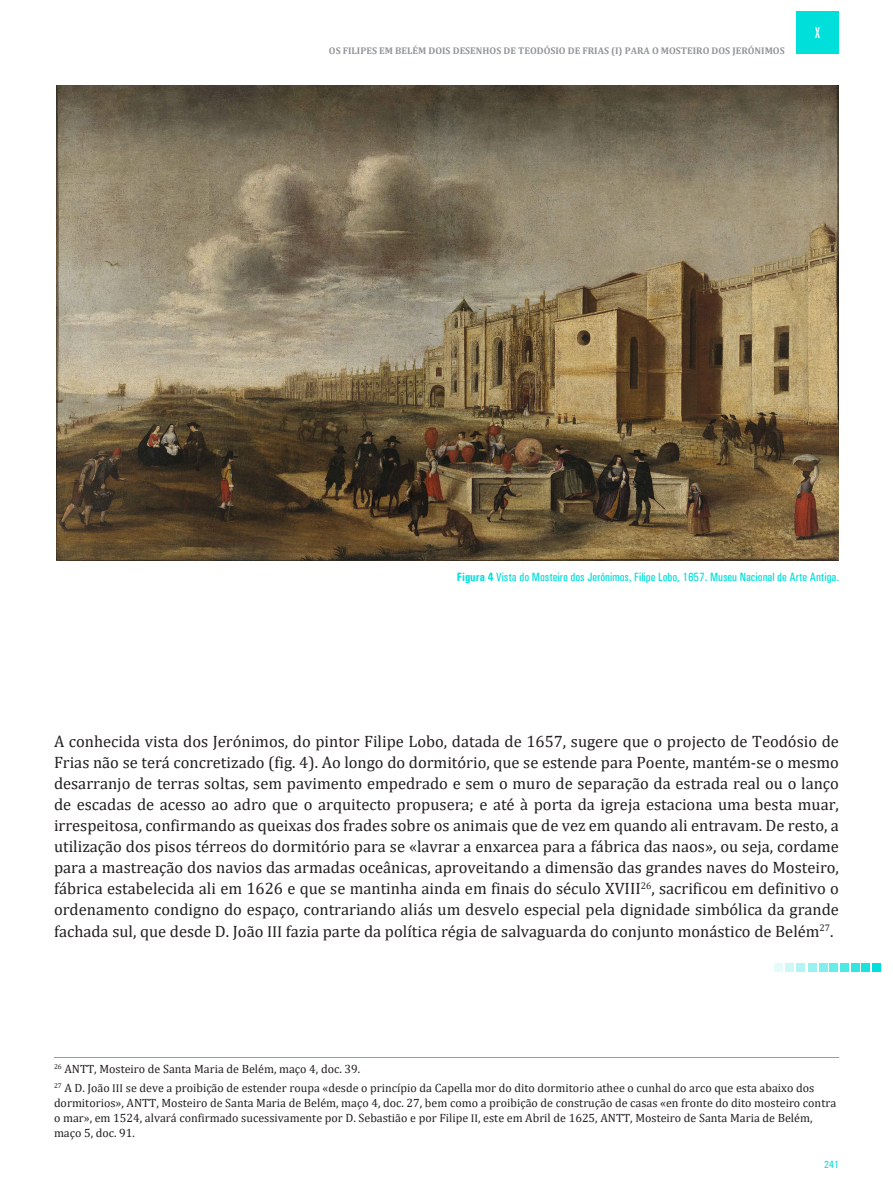
<style>
.page{position:relative;width:893px;height:1191px;background:#fff}
.page>*{position:absolute;margin:0;border:0;box-sizing:border-box;transform-origin:0 0}
.texto{font:16.5px/21px "Cambria";color:#231f20;text-align:justify}
.t1{font:extra-condensed 15px "Zurich BT";color:#fff}
.nota_rodapé{font:12px/15px "Cambria";color:#231f20}
.legenda{font:500 condensed 12px "Univers";color:#00dfda}
.t2{font:500 condensed 10.5px "Univers";color:#00dfda}
.t3{font:700 9.75px "Cambria";color:#939598}
.s1{font-weight:700}
.s2{font-size:15.75px}
.s3{font-size:11.25px}
</style>
<div class="page">
<div style="left:796px;top:11px;width:43px;height:43px;background:#00dfda"></div>
<img style="left:57px;top:85px;width:782px;height:475px">
<hr style="left:54px;top:1057px;width:785px;height:1px;background:#00dfda">
<div style="left:872px;top:963px;width:9px;height:9px;background:#00dfda"></div>
<div style="left:861px;top:963px;width:9px;height:9px;background:#1ae2de"></div>
<div style="left:851px;top:963px;width:8px;height:9px;background:#33e5e1"></div>
<div style="left:841px;top:963px;width:8px;height:9px;background:#4de9e5"></div>
<div style="left:830px;top:963px;width:8px;height:9px;background:#66ece9"></div>
<div style="left:819px;top:963px;width:8px;height:9px;background:#80efed"></div>
<div style="left:808px;top:963px;width:8px;height:9px;background:#99f2f0"></div>
<div style="left:796px;top:963px;width:9px;height:9px;background:#b3f5f4"></div>
<div style="left:785px;top:963px;width:8px;height:9px;background:#ccf9f8"></div>
<div style="left:774px;top:963px;width:8px;height:9px;background:#e6fcfb"></div>
<p class="t3" style="left:329px;top:44px;width:457px">OS FILIPES EM BELÉM DOIS DESENHOS DE TEODÓSIO DE FRIAS (I) PARA O MOSTEIRO DOS JERÓNIMOS</p>
<p class="t1" style="left:815px;top:24px;width:6px">X</p>
<p class="legenda" style="left:457px;top:570px;width:384px"><span class="s1">Figura 4</span> Vista do Mosteiro dos Jerónimos, Filipe Lobo, 1657. Museu Nacional de Arte Antiga.</p>
<p class="texto" style="left:54px;top:731px;width:786px">A conhecida vista dos Jerónimos, do pintor Filipe Lobo, datada de 1657, sugere que o projecto de Teodósio de Frias não se terá concretizado (fig. 4). Ao longo do dormitório, que se estende para Poente, mantém-se o mesmo desarranjo de terras soltas, sem pavimento empedrado e sem o muro de separação da estrada real ou o lanço de escadas de acesso ao adro que o arquitecto propusera; e até à porta da igreja estaciona uma besta muar, irrespeitosa, confirmando as queixas dos frades sobre os animais que de vez em quando ali entravam. De resto, a utilização dos pisos térreos do dormitório para se «lavrar a enxarcea para a fábrica das naos», ou seja, cordame para a mastreação dos navios das armadas oceânicas, aproveitando a dimensão das grandes naves do Mosteiro, fábrica estabelecida ali em 1626 e que se mantinha ainda em finais do século XVIII<sup>26</sup>, sacrificou em definitivo o ordenamento condigno do espaço, contrariando aliás um desvelo especial pela dignidade simbólica da grande fachada sul, que desde D. João <span class="s2">III</span> fazia parte da política régia de salvaguarda do conjunto monástico de Belém<sup>27</sup>.</p>
<p class="nota_rodapé" style="left:54px;top:1061px;width:308px"><sup>26</sup> ANTT, Mosteiro de Santa Maria de Belém, maço 4, doc. 39.</p>
<p class="nota_rodapé" style="left:54px;top:1080px;width:784px"><sup>27</sup> A D. João <span class="s3">III</span> se deve a proibição de estender roupa «desde o princípio da Capella mor do dito dormitorio athee o cunhal do arco que esta abaixo dos dormitorios», ANTT, Mosteiro de Santa Maria de Belém, maço 4, doc. 27, bem como a proibição de construção de casas «en fronte do dito mosteiro contra o mar», em 1524, alvará confirmado sucessivamente por D. Sebastião e por Filipe <span class="s3">II</span>, este em Abril de 1625, ANTT, Mosteiro de Santa Maria de Belém, maço 5, doc. 91.</p>
<p class="t2" style="left:824px;top:1158px;width:16px">241</p>
</div>
